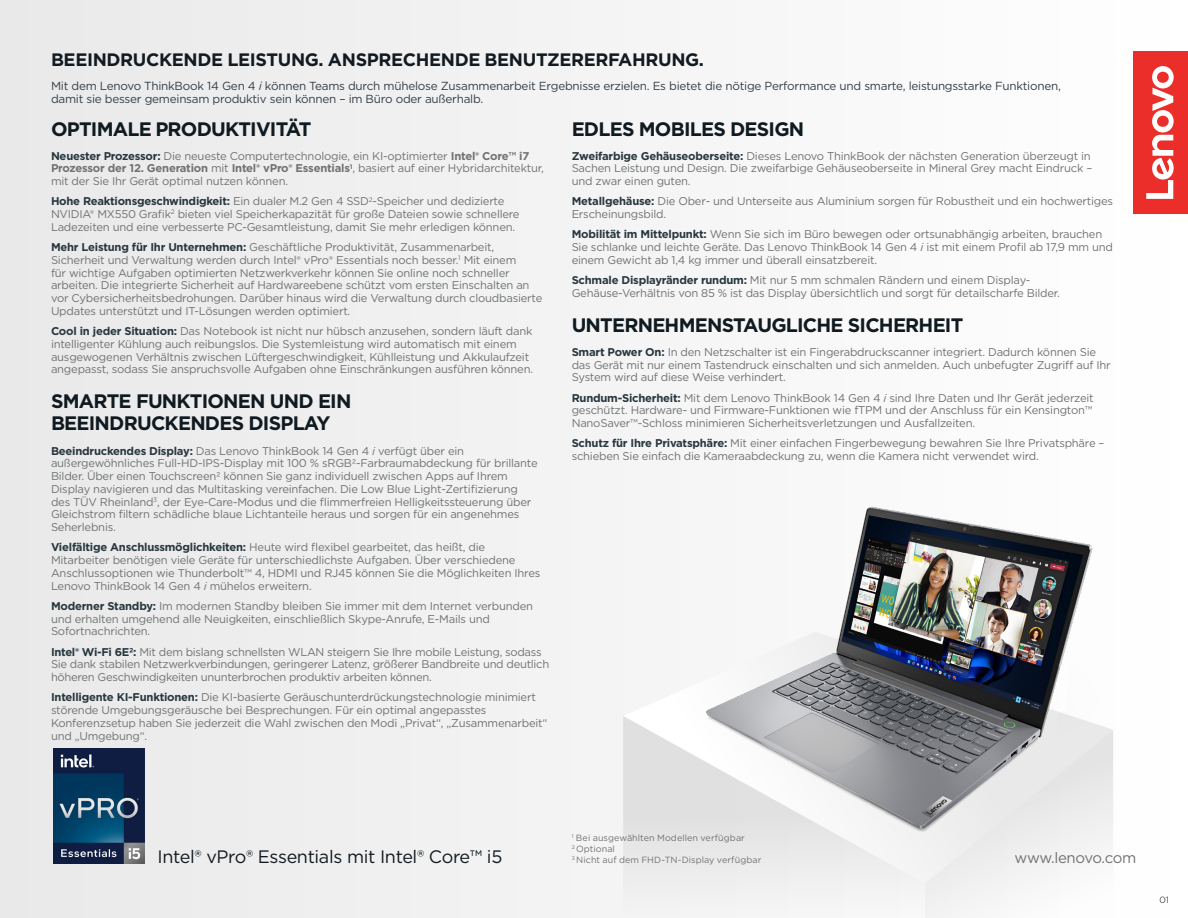
<style>
.page{position:relative;width:1188px;height:918px;background:#f2f2f2}
.page>*{position:absolute;margin:0;border:0;box-sizing:border-box;transform-origin:0 0}
.Sub_Titles{font:700 19.5px/22.5px "Gotham";letter-spacing:-.04em;color:#101a21}
.Cover_Page_Sub_Title{font:700 18px "Gotham";letter-spacing:-.02em;color:#121b21}
.Body_text{font:18px "Gotham";letter-spacing:-.02em;color:#121b21}
.Body_text-2{font:15px "Gotham";letter-spacing:-.03em;color:#707372}
.Body_text-3{font:11.7px/12.8px "Gotham";letter-spacing:-.02em;color:#333f48}
.Body_text-4{font:11.25px/12.8px "Gotham";letter-spacing:-.02em;color:#707372}
.Source{font:9px "Gotham";letter-spacing:.005em;color:#707372}
.Source-2{font:300 9px "Gotham";color:#040503}
.s1{font-style:italic}
.s2{font-weight:700;color:#28373f}
.s3{font-weight:700}
</style>
<div class="page">
<svg style="left:625px;top:691px;width:56px;height:25px"></svg>
<svg style="left:623px;top:716px;width:221px;height:139px"></svg>
<div style="left:1054px;top:886px;width:59px;height:32px;background:#fcfcfc"></div>
<div style="left:1134px;top:52px;width:54px;height:162px;background:#eb2e29"></div>
<svg style="left:1146px;top:66px;width:28px;height:133px"></svg>
<img style="left:53px;top:749px;width:92px;height:114px">
<img style="left:681px;top:469px;width:435px;height:372px">
<p class="Cover_Page_Sub_Title" style="left:51px;top:48px;width:655px">BEEINDRUCKENDE LEISTUNG. ANSPRECHENDE BENUTZERERFAHRUNG.</p>
<p class="Body_text-3" style="left:51px;top:80px;width:1011px">Mit dem Lenovo ThinkBook 14 Gen 4 <span class="s1">i</span> können Teams durch mühelose Zusammenarbeit Ergebnisse erzielen. Es bietet die nötige Performance und smarte, leistungsstarke Funktionen, damit sie besser gemeinsam produktiv sein können – im Büro oder außerhalb.</p>
<p class="Sub_Titles" style="left:51px;top:117px;width:262px">OPTIMALE PRODUKTIVITÄT</p>
<p class="Body_text-4" style="left:51px;top:149px;width:494px"><span class="s2">Neuester Prozessor:</span> Die neueste Computertechnologie, ein KI-optimierter <span class="s3">Intel® Core™ i7<br>Prozessor der 12. Generation</span> mit <span class="s3">Intel® vPro® Essentials</span><sup>1</sup>, basiert auf einer Hybridarchitektur, mit der Sie Ihr Gerät optimal nutzen können.</p>
<p class="Body_text-4" style="left:51px;top:195px;width:470px"><span class="s2">Hohe Reaktionsgeschwindigkeit:</span> Ein dualer M.2 Gen 4 SSD<sup>2</sup>-Speicher und dedizierte<br>NVIDIA® MX550 Grafik<sup>2</sup> bieten viel Speicherkapazität für große Dateien sowie schnellere<br>Ladezeiten und eine verbesserte PC-Gesamtleistung, damit Sie mehr erledigen können.</p>
<p class="Body_text-4" style="left:51px;top:241px;width:493px"><span class="s2">Mehr Leistung für Ihr Unternehmen:</span> Geschäftliche Produktivität, Zusammenarbeit, Sicherheit und Verwaltung werden durch Intel® vPro® Essentials noch besser.<sup>1</sup> Mit einem<br>für wichtige Aufgaben optimierten Netzwerkverkehr können Sie online noch schneller arbeiten. Die integrierte Sicherheit auf Hardwareebene schützt vom ersten Einschalten an vor Cybersicherheitsbedrohungen. Darüber hinaus wird die Verwaltung durch cloudbasierte Updates unterstützt und IT-Lösungen werden optimiert.</p>
<p class="Body_text-4" style="left:51px;top:325px;width:484px"><span class="s2">Cool in jeder Situation:</span> Das Notebook ist nicht nur hübsch anzusehen, sondern läuft dank intelligenter Kühlung auch reibungslos. Die Systemleistung wird automatisch mit einem ausgewogenen Verhältnis zwischen Lüftergeschwindigkeit, Kühlleistung und Akkulaufzeit angepasst, sodass Sie anspruchsvolle Aufgaben ohne Einschränkungen ausführen können.</p>
<p class="Sub_Titles" style="left:51px;top:390px;width:302px">SMARTE FUNKTIONEN UND EIN<br>BEEINDRUCKENDES DISPLAY</p>
<p class="Body_text-4" style="left:51px;top:444px;width:488px"><span class="s2">Beeindruckendes Display:</span> Das Lenovo ThinkBook 14 Gen 4 <span class="s1">i</span> verfügt über ein außergewöhnliches Full-HD-IPS-Display mit 100 % sRGB2-Farbraumabdeckung für brillante Bilder. Über einen Touchscreen2 können Sie ganz individuell zwischen Apps auf Ihrem Display navigieren und das Multitasking vereinfachen. Die Low Blue Light-Zertifizierung des TÜV Rheinland<sup>3</sup>, der Eye-Care-Modus und die flimmerfreien Helligkeitssteuerung über Gleichstrom filtern schädliche blaue Lichtanteile heraus und sorgen für ein angenehmes Seherlebnis.</p>
<p class="Body_text-4" style="left:51px;top:541px;width:491px"><span class="s2">Vielfältige Anschlussmöglichkeiten:</span> Heute wird flexibel gearbeitet, das heißt, die Mitarbeiter benötigen viele Geräte für unterschiedlichste Aufgaben. Über verschiedene Anschlussoptionen wie Thunderbolt™ 4, HDMI und RJ45 können Sie die Möglichkeiten Ihres Lenovo ThinkBook 14 Gen 4 <span class="s1">i</span> mühelos erweitern.</p>
<p class="Body_text-4" style="left:51px;top:599px;width:484px"><span class="s2">Moderner Standby:</span> Im modernen Standby bleiben Sie immer mit dem Internet verbunden und erhalten umgehend alle Neuigkeiten, einschließlich Skype-Anrufe, E-Mails und<br>Sofortnachrichten.</p>
<p class="Body_text-4" style="left:51px;top:645px;width:500px"><span class="s2">Intel® Wi-Fi 6E2:</span> Mit dem bislang schnellsten WLAN steigern Sie Ihre mobile Leistung, sodass<br>Sie dank stabilen Netzwerkverbindungen, geringerer Latenz, größerer Bandbreite und deutlich höheren Geschwindigkeiten ununterbrochen produktiv arbeiten können.</p>
<p class="Body_text-4" style="left:51px;top:691px;width:498px"><span class="s2">Intelligente KI-Funktionen:</span> Die KI-basierte Geräuschunterdrückungstechnologie minimiert störende Umgebungsgeräusche bei Besprechungen. Für ein optimal angepasstes Konferenzsetup haben Sie jederzeit die Wahl zwischen den Modi „Privat“, „Zusammenarbeit“ und „Umgebung“.</p>
<p class="Sub_Titles" style="left:572px;top:117px;width:234px">EDLES MOBILES DESIGN</p>
<p class="Body_text-4" style="left:572px;top:149px;width:522px"><span class="s2">Zweifarbige Gehäuseoberseite:</span> Dieses Lenovo ThinkBook der nächsten Generation überzeugt in<br>Sachen Leistung und Design. Die zweifarbige Gehäuseoberseite in Mineral Grey macht Eindruck – und zwar einen guten.</p>
<p class="Body_text-4" style="left:572px;top:195px;width:543px"><span class="s2">Metallgehäuse:</span> Die Ober- und Unterseite aus Aluminium sorgen für Robustheit und ein hochwertiges<br>Erscheinungsbild.</p>
<p class="Body_text-4" style="left:572px;top:228px;width:543px"><span class="s2">Mobilität im Mittelpunkt:</span> Wenn Sie sich im Büro bewegen oder ortsunabhängig arbeiten, brauchen<br>Sie schlanke und leichte Geräte. Das Lenovo ThinkBook 14 Gen 4 <span class="s1">i</span> ist mit einem Profil ab 17,9 mm und einem Gewicht ab 1,4 kg immer und überall einsatzbereit.</p>
<p class="Body_text-4" style="left:572px;top:274px;width:490px"><span class="s2">Schmale Displayränder rundum:</span> Mit nur 5 mm schmalen Rändern und einem Display-<br>Gehäuse-Verhältnis von 85 % ist das Display übersichtlich und sorgt für detailscharfe Bilder.</p>
<p class="Sub_Titles" style="left:572px;top:314px;width:393px">UNTERNEHMENSTAUGLICHE SICHERHEIT</p>
<p class="Body_text-4" style="left:572px;top:345px;width:541px"><span class="s2">Smart Power On:</span> In den Netzschalter ist ein Fingerabdruckscanner integriert. Dadurch können Sie das Gerät mit nur einem Tastendruck einschalten und sich anmelden. Auch unbefugter Zugriff auf Ihr<br>System wird auf diese Weise verhindert.</p>
<p class="Body_text-4" style="left:572px;top:391px;width:524px;text-align:justify"><span class="s2">Rundum-Sicherheit:</span> Mit dem Lenovo ThinkBook 14 Gen 4 <span class="s1">i</span> sind Ihre Daten und Ihr Gerät jederzeit geschützt. Hardware- und Firmware-Funktionen wie fTPM und der Anschluss für ein Kensington™ NanoSaver™-Schloss minimieren Sicherheitsverletzungen und Ausfallzeiten.</p>
<p class="Body_text-4" style="left:572px;top:437px;width:534px"><span class="s2">Schutz für Ihre Privatsphäre:</span> Mit einer einfachen Fingerbewegung bewahren Sie Ihre Privatsphäre – schieben Sie einfach die Kameraabdeckung zu, wenn die Kamera nicht verwendet wird.</p>
<p class="Source" style="left:572px;top:833px;width:175px"><sup>1</sup> Bei ausgewählten Modellen verfügbar</p>
<p class="Source" style="left:572px;top:843px;width:45px"><sup>2</sup> Optional</p>
<p class="Body_text" style="left:158px;top:845px;width:346px">Intel® vPro® Essentials mit Intel® Core™ i5</p>
<p class="Source" style="left:572px;top:854px;width:191px"><sup>3</sup> Nicht auf dem FHD-TN-Display verfügbar</p>
<p class="Body_text-2" style="left:1015px;top:848px;width:123px">www.lenovo.com</p>
<p class="Source-2" style="left:1160px;top:894px;width:11px">01</p>
</div>
